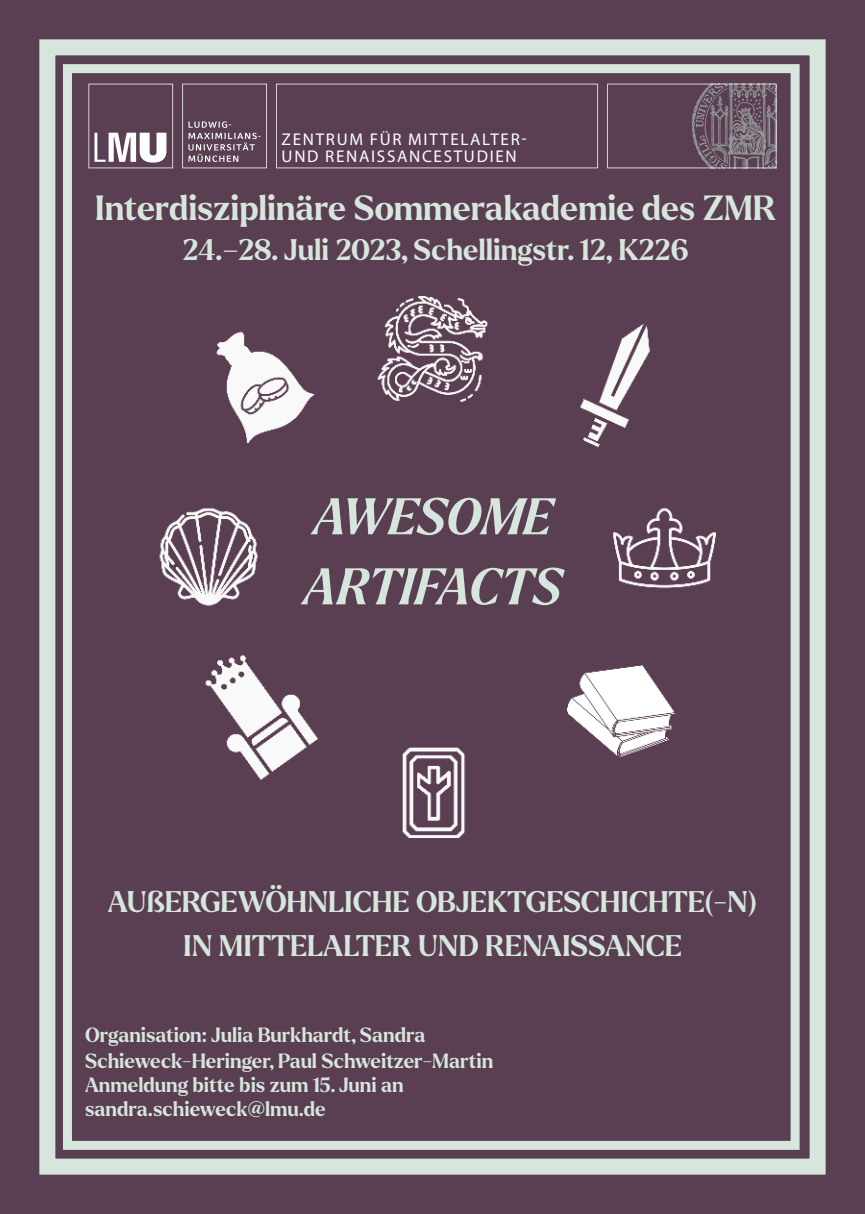
<style>
.page{position:relative;width:865px;height:1214px;background:#fff}
.page>*{position:absolute;margin:0;border:0;box-sizing:border-box;transform-origin:0 0}
.t1{font:italic 700 50px/70px "Larken";color:#d7e6dd}
.t2{font:700 34px "Larken";color:#d7e6dd}
.t3{font:700 29px/44px "Larken";color:#d7e6dd;text-align:center}
.t4{font:700 20px/26px "Larken";color:#d7e6dd}
.t5{font:17px/17px "Myriad Pro";letter-spacing:.1em;color:#fff}
</style>
<div class="page">
<div style="left:0;top:0;width:865px;height:1213px;background:#593f51"></div>
<div style="left:39px;top:39px;width:786px;height:1135px;border:16px solid #d7e6dd"></div>
<div style="left:63px;top:64px;width:736px;height:1085px;border:9px solid #d7e6dd"></div>
<svg style="left:88px;top:84px;width:688px;height:84px"></svg>
<img style="left:159px;top:296px;width:557px;height:542px">
<p class="t5" style="left:281px;top:130px;width:247px">ZENTRUM FÜR MITTELALTER-<br>UND RENAISSANCESTUDIEN</p>
<h2 class="t2" style="left:95px;top:186px;width:682px">Interdisziplinäre Sommerakademie des ZMR</h2>
<h3 class="t3" style="left:182px;top:228px;width:508px">24.–28. Juli 2023, Schellingstr. 12, K226</h3>
<h1 class="t1" style="left:303px;top:481px;width:260px">AWESOME<br>ARTIFACTS</h1>
<h3 class="t3" style="left:108px;top:880px;width:651px">AUßERGEWÖHNLICHE OBJEKTGESCHICHTE(-N)<br>IN MITTELALTER UND RENAISSANCE</h3>
<p class="t4" style="left:85px;top:1022px;width:410px">Organisation: Julia Burkhardt, Sandra<br>Schieweck-Heringer, Paul Schweitzer-Martin</p>
<p class="t4" style="left:85px;top:1073px;width:320px;line-height:24px">Anmeldung bitte bis zum 15. Juni an sandra.schieweck@lmu.de</p>
</div>
